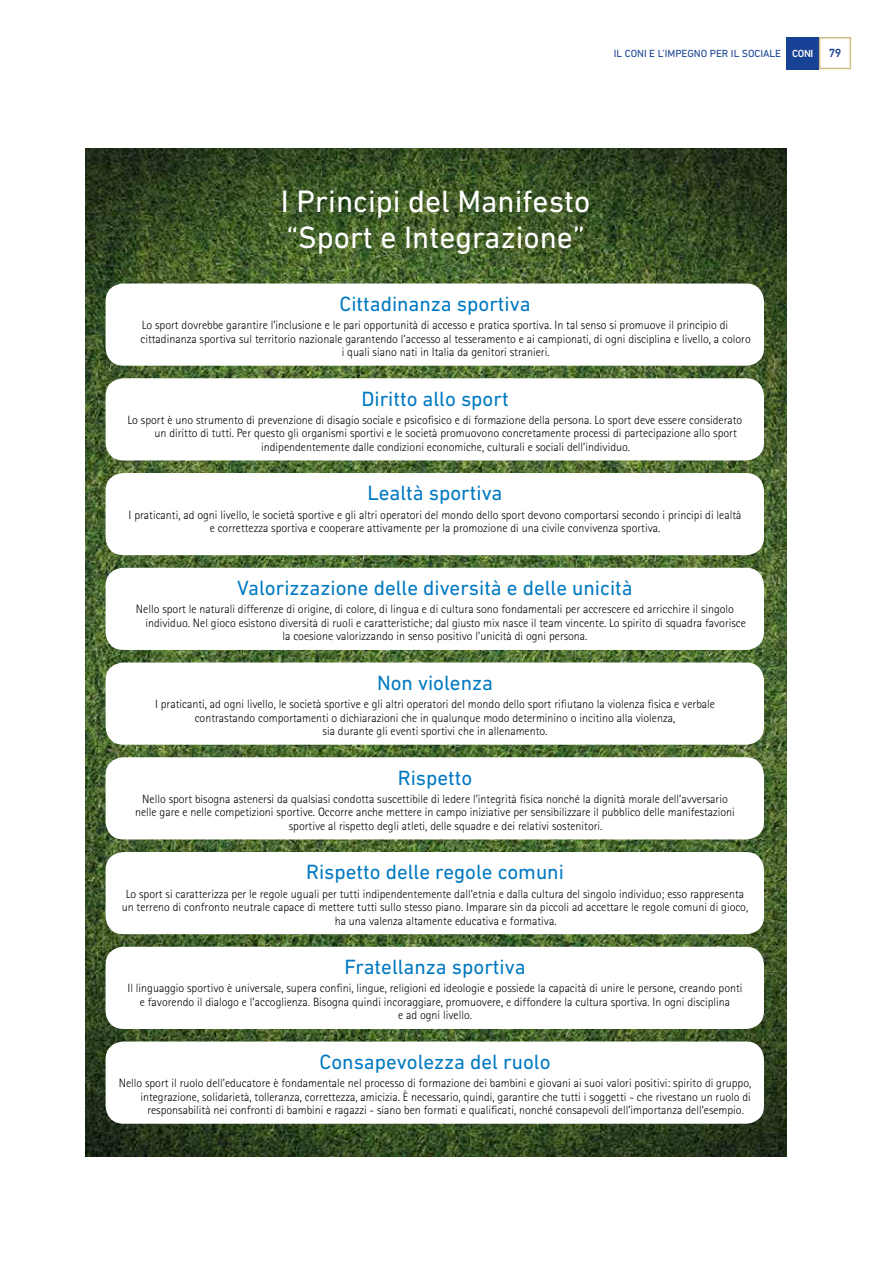
<style>
.page{position:relative;width:893px;height:1263px;background:#fff}
.page>*{position:absolute;margin:0;border:0;box-sizing:border-box;transform-origin:0 0}
.t1{font:31.5px/35.7px "DIN Next LT Pro";color:#fff}
.t2{font:21px "DIN Next LT Pro";color:#0079c2}
.t3{font:300 12px/13.5px "Rotis Sans Serif";color:#000;text-align:center}
.t4{font:500 12px "DIN Next LT Pro";color:#164194}
.t5{font:10.5px "DIN Next LT Pro";color:#164194}
.s1{font-weight:500;color:#fff}
</style>
<div class="page">
<div style="left:787px;top:37px;width:32px;height:32px;background:#164194"></div>
<svg style="left:819px;top:37px;width:32px;height:32px"></svg>
<img style="left:85px;top:149px;width:702px;height:1008px">
<div style="left:106px;top:283px;width:658px;height:83px;background:#fff;border-radius:18px"></div>
<div style="left:106px;top:662px;width:658px;height:83px;background:#fff;border-radius:18px"></div>
<div style="left:106px;top:473px;width:658px;height:82px;background:#fff;border-radius:18px"></div>
<div style="left:106px;top:852px;width:658px;height:82px;background:#fff;border-radius:18px"></div>
<div style="left:106px;top:378px;width:658px;height:82px;background:#fff;border-radius:18px"></div>
<div style="left:106px;top:757px;width:658px;height:82px;background:#fff;border-radius:18px"></div>
<div style="left:106px;top:568px;width:658px;height:82px;background:#fff;border-radius:18px"></div>
<div style="left:106px;top:947px;width:658px;height:82px;background:#fff;border-radius:18px"></div>
<div style="left:106px;top:1041px;width:658px;height:83px;background:#fff;border-radius:18px"></div>
<p class="t5" style="left:614px;top:47px;width:201px">IL CONI E L’IMPEGNO PER IL SOCIALE <span class="s1">CONI</span></p>
<p class="t4" style="left:829px;top:46px;width:14px">79</p>
<h1 class="t1" style="left:281px;top:183px;width:311px">I Principi del Manifesto “Sport e Integrazione”</h1>
<h2 class="t2" style="left:339px;top:292px;width:193px">Cittadinanza sportiva</h2>
<p class="t3" style="left:142px;top:318px;width:588px">Lo sport dovrebbe garantire l’inclusione e le pari opportunità di accesso e pratica sportiva. In tal senso si promuove il principio di</p>
<p class="t3" style="left:141px;top:332px;width:612px">cittadinanza sportiva sul territorio nazionale garantendo l’accesso al tesseramento e ai campionati, di ogni disciplina e livello, a coloro</p>
<p class="t3" style="left:342px;top:345px;width:209px">i quali siano nati in Italia da genitori stranieri.</p>
<h2 class="t2" style="left:361px;top:386px;width:149px">Diritto allo sport</h2>
<p class="t3" style="left:128px;top:413px;width:616px">Lo sport è uno strumento di prevenzione di disagio sociale e psicofisico e di formazione della persona. Lo sport deve essere considerato</p>
<p class="t3" style="left:154px;top:427px;width:584px">un diritto di tutti. Per questo gli organismi sportivi e le società promuovono concretamente processi di partecipazione allo sport</p>
<p class="t3" style="left:261px;top:440px;width:370px">indipendentemente dalle condizioni economiche, culturali e sociali dell’individuo.</p>
<h2 class="t2" style="left:368px;top:481px;width:136px">Lealtà sportiva</h2>
<p class="t3" style="left:129px;top:508px;width:614px">I praticanti, ad ogni livello, le società sportive e gli altri operatori del mondo dello sport devono comportarsi secondo i principi di lealtà e correttezza sportiva e cooperare attivamente per la promozione di una civile convivenza sportiva.</p>
<h2 class="t2" style="left:237px;top:576px;width:397px">Valorizzazione delle diversità e delle unicità</h2>
<p class="t3" style="left:136px;top:603px;width:600px">Nello sport le naturali differenze di origine, di colore, di lingua e di cultura sono fondamentali per accrescere ed arricchire il singolo</p>
<p class="t3" style="left:145px;top:616px;width:602px">individuo. Nel gioco esistono diversità di ruoli e caratteristiche; dal giusto mix nasce il team vincente. Lo spirito di squadra favorisce</p>
<p class="t3" style="left:283px;top:630px;width:306px">la coesione valorizzando in senso positivo l’unicità di ogni persona.</p>
<h2 class="t2" style="left:377px;top:671px;width:118px">Non violenza</h2>
<p class="t3" style="left:155px;top:697px;width:561px">I praticanti, ad ogni livello, le società sportive e gli altri operatori del mondo dello sport rifiutano la violenza fisica e verbale contrastando comportamenti o dichiarazioni che in qualunque modo determinino o incitino alla violenza,<br>sia durante gli eventi sportivi che in allenamento.</p>
<h2 class="t2" style="left:398px;top:765px;width:76px">Rispetto</h2>
<p class="t3" style="left:142px;top:792px;width:587px">Nello sport bisogna astenersi da qualsiasi condotta suscettibile di ledere l’integrità fisica nonché la dignità morale dell’avversario</p>
<p class="t3" style="left:135px;top:806px;width:601px">nelle gare e nelle competizioni sportive. Occorre anche mettere in campo iniziative per sensibilizzare il pubblico delle manifestazioni</p>
<p class="t3" style="left:289px;top:819px;width:315px">sportive al rispetto degli atleti, delle squadre e dei relativi sostenitori.</p>
<h2 class="t2" style="left:306px;top:860px;width:259px">Rispetto delle regole comuni</h2>
<p class="t3" style="left:126px;top:887px;width:620px">Lo sport si caratterizza per le regole uguali per tutti indipendentemente dall’etnia e dalla cultura del singolo individuo; esso rappresenta</p>
<p class="t3" style="left:122px;top:900px;width:628px">un terreno di confronto neutrale capace di mettere tutti sullo stesso piano. Imparare sin da piccoli ad accettare le regole comuni di gioco,</p>
<p class="t3" style="left:335px;top:914px;width:223px">ha una valenza altamente educativa e formativa.</p>
<h2 class="t2" style="left:344px;top:955px;width:183px">Fratellanza sportiva</h2>
<p class="t3" style="left:127px;top:982px;width:617px">Il linguaggio sportivo è universale, supera confini, lingue, religioni ed ideologie e possiede la capacità di unire le persone, creando ponti e favorendo il dialogo e l’accoglienza. Bisogna quindi incoraggiare, promuovere, e diffondere la cultura sportiva. In ogni disciplina<br>e ad ogni livello.</p>
<h2 class="t2" style="left:319px;top:1050px;width:233px">Consapevolezza del ruolo</h2>
<p class="t3" style="left:119px;top:1076px;width:634px">Nello sport il ruolo dell’educatore è fondamentale nel processo di formazione dei bambini e giovani ai suoi valori positivi: spirito di gruppo,</p>
<p class="t3" style="left:140px;top:1090px;width:612px">integrazione, solidarietà, tolleranza, correttezza, amicizia. È necessario, quindi, garantire che tutti i soggetti - che rivestano un ruolo di</p>
<p class="t3" style="left:147px;top:1103px;width:598px">responsabilità nei confronti di bambini e ragazzi - siano ben formati e qualificati, nonché consapevoli dell’importanza dell’esempio.</p>
</div>
